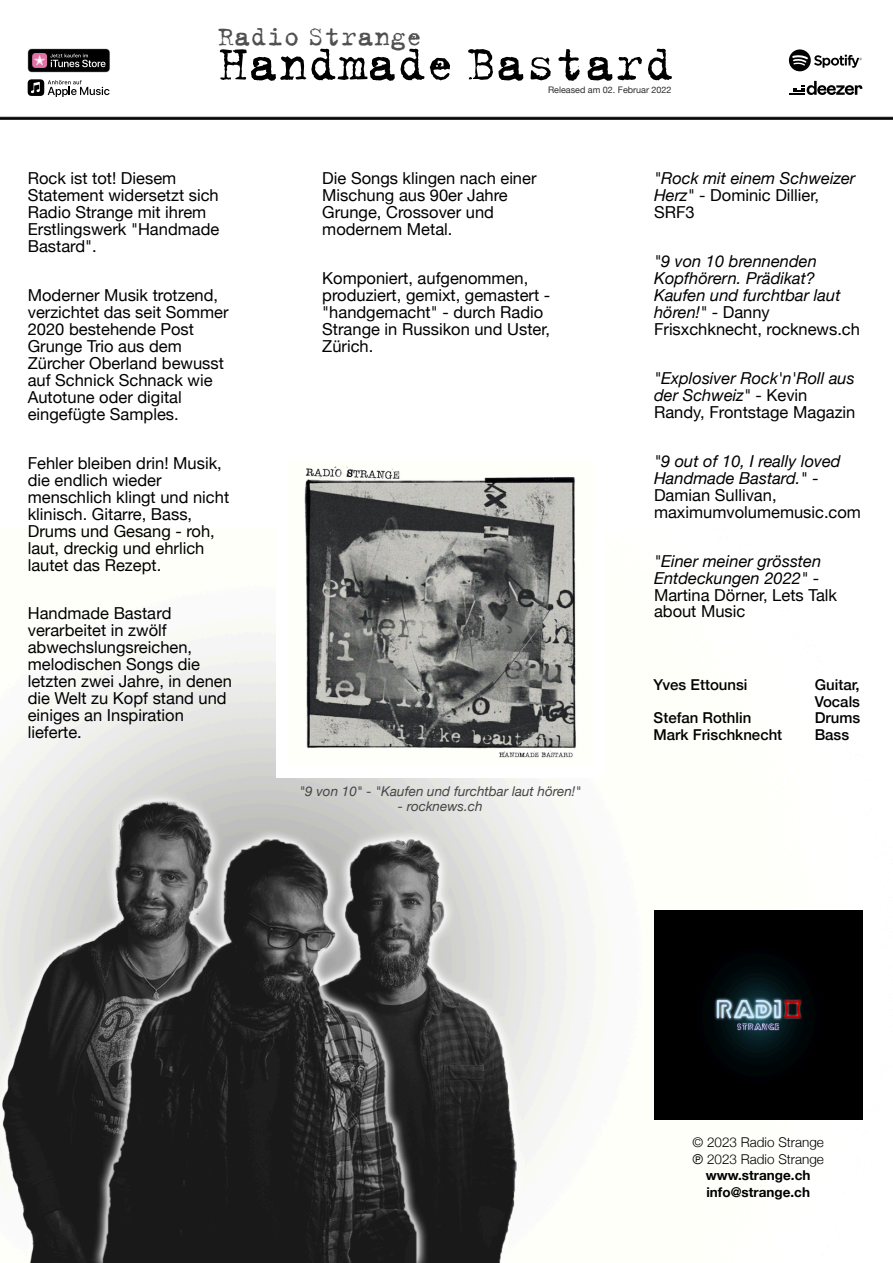
<style>
.page{position:relative;width:893px;height:1263px;background:#fff}
.page>*{position:absolute;margin:0;border:0;box-sizing:border-box;transform-origin:0 0}
.t1{font:54px "Trixie Text";color:#000}
.t2{font:30px "Trixie Text";color:#505050}
.t3{font:16.5px/17px "Helvetica Neue";color:#000}
.t4{font:italic 16.5px/17px "Helvetica Neue";color:#000}
.t5{font:500 15px/16.5px "Helvetica Neue";color:#000}
.t6{font:italic 13.5px "Helvetica Neue";color:#454545}
.t7{font:300 13.5px/16.5px "Helvetica Neue";color:#000}
.t8{font:700 13.5px/16.5px "Helvetica Neue";color:#000}
.t9{font:9px "Helvetica Neue";color:#2d2d2d}
.s1{font-style:normal}
</style>
<div class="page">
<svg style="left:0;top:117px;width:893px;height:2px;background:#131214"></svg>
<img style="left:0;top:641px;width:863px;height:622px">
<img style="left:276px;top:466px;width:328px;height:312px">
<svg style="left:28px;top:49px;width:82px;height:23px;background:#372d32"></svg>
<svg style="left:28px;top:79px;width:81px;height:18px"></svg>
<img style="left:654px;top:911px;width:208px;height:208px">
<svg style="left:789px;top:49px;width:73px;height:22px"></svg>
<svg style="left:790px;top:81px;width:72px;height:14px"></svg>
<h2 class="t2" style="left:218px;top:17px;width:207px">Radio Strange</h2>
<h1 class="t1" style="left:219px;top:29px;width:457px">Handmade Bastard</h1>
<p class="t9" style="left:548px;top:84px;width:125px">Released am 02. Februar 2022</p>
<p class="t3" style="left:28px;top:170px;width:193px">Rock ist tot! Diesem<br>Statement widersetzt sich<br>Radio Strange mit ihrem<br>Erstlingswerk "Handmade<br>Bastard".</p>
<p class="t3" style="left:28px;top:286px;width:202px">Moderner Musik trotzend, verzichtet das seit Sommer<br>2020 bestehende Post<br>Grunge Trio aus dem<br>Zürcher Oberland bewusst auf Schnick Schnack wie<br>Autotune oder digital eingefügte Samples.</p>
<p class="t3" style="left:28px;top:454px;width:203px">Fehler bleiben drin! Musik, die endlich wieder menschlich klingt und nicht klinisch. Gitarre, Bass,<br>Drums und Gesang - roh, laut, dreckig und ehrlich lautet das Rezept.</p>
<p class="t3" style="left:28px;top:605px;width:206px">Handmade Bastard verarbeitet in zwölf abwechslungsreichen, melodischen Songs die letzten zwei Jahre, in denen die Welt zu Kopf stand und einiges an Inspiration lieferte.</p>
<p class="t3" style="left:322px;top:170px;width:216px">Die Songs klingen nach einer<br>Mischung aus 90er Jahre<br>Grunge, Crossover und modernem Metal.</p>
<p class="t3" style="left:322px;top:269px;width:229px">Komponiert, aufgenommen, produziert, gemixt, gemastert - "handgemacht" - durch Radio<br>Strange in Russikon und Uster,<br>Zürich.</p>
<p class="t6" style="left:299px;top:783px;width:283px">"9 von 10" - "Kaufen und furchtbar laut hören!"</p>
<p class="t6" style="left:398px;top:798px;width:86px">- rocknews.ch</p>
<p class="t4" style="left:654px;top:170px;width:203px">"Rock mit einem Schweizer<br>Herz" <span class="s1">- Dominic Dillier,<br>SRF3</span></p>
<p class="t4" style="left:654px;top:252px;width:207px">"9 von 10 brennenden<br>Kopfhörern. Prädikat?<br>Kaufen und furchtbar laut hören!" <span class="s1">- Danny<br>Frisxchknecht, rocknews.ch</span></p>
<p class="t4" style="left:654px;top:369px;width:203px">"Explosiver Rock'n'Roll aus der Schweiz" <span class="s1">- Kevin<br>Randy, Frontstage Magazin</span></p>
<p class="t4" style="left:654px;top:452px;width:208px">"9 out of 10, I really loved<br>Handmade Bastard." <span class="s1">-<br>Damian Sullivan, maximumvolumemusic.com</span></p>
<p class="t4" style="left:654px;top:552px;width:185px">"Einer meiner grössten<br>Entdeckungen 2022" <span class="s1">-<br>Martina Dörner, Lets Talk about Music</span></p>
<p class="t5" style="left:654px;top:676px;width:95px">Yves Ettounsi</p>
<p class="t5" style="left:654px;top:709px;width:130px">Stefan Rothlin<br>Mark Frischknecht</p>
<p class="t5" style="left:815px;top:676px;width:47px;text-align:justify">Guitar, Vocals Drums Bass</p>
<p class="t7" style="left:692px;top:1134px;width:133px">© 2023 Radio Strange ℗ 2023 Radio Strange</p>
<p class="t8" style="left:706px;top:1167px;width:106px">www.strange.ch info@strange.ch</p>
</div>
